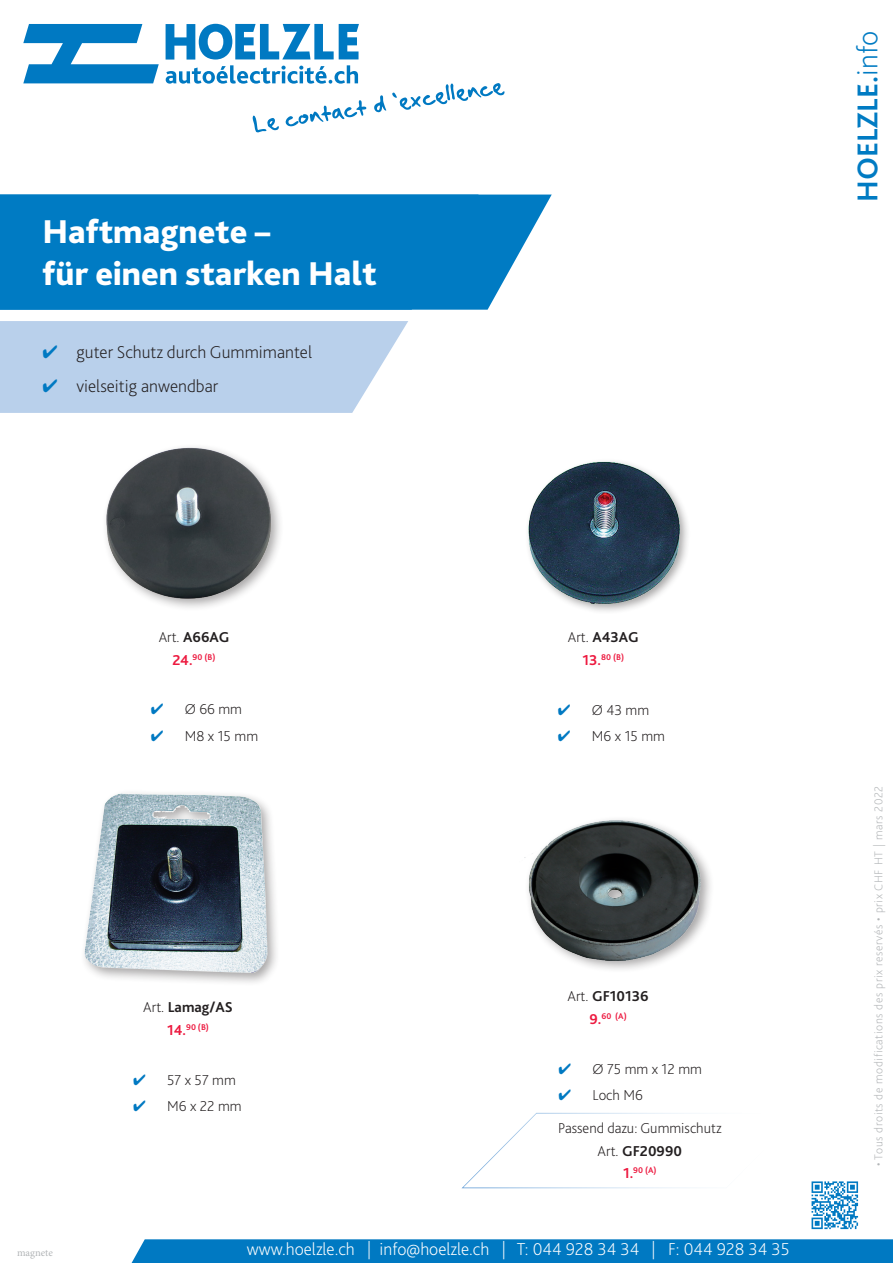
<style>
.page{position:relative;width:893px;height:1263px;background:#fff}
.page>*{position:absolute;margin:0;border:0;box-sizing:border-box;transform-origin:0 0}
.t1{font:800 34.5px/41.4px "Bliss 2";color:#fff}
.t2{font:700 30px "Bliss 2";color:#007bc3}
.t3{font:200 18px "Bliss 2";color:#fff}
.t4{font:200 18px "Bliss 2";color:#231f20}
.ArtikelNr{font:200 15px "Bliss 2";color:#231f20}
.ArtikelNr-2{font:700 15px "Bliss 2";color:#231f20}
.t5{font:200 12px "Bliss 2";letter-spacing:.05em;color:#b2b5b7}
.t6{font:10.5px "Minion Pro";letter-spacing:-.005em;color:#b2b5b7}
.ArtikelNr-3{font:700 8.7px "Bliss 2";color:#ed1a40}
.s1{color:#0079c2}
.s2{font-weight:200}
.s3{font-size:15px}
</style>
<div class="page">
<div style="left:132px;top:1239px;width:761px;height:24px;background:#0079c2"></div>
<svg style="left:252px;top:115px;width:27px;height:17px"></svg>
<svg style="left:286px;top:100px;width:80px;height:26px"></svg>
<svg style="left:374px;top:95px;width:12px;height:17px"></svg>
<svg style="left:392px;top:83px;width:112px;height:27px"></svg>
<svg style="left:23px;top:24px;width:336px;height:60px"></svg>
<svg style="left:479px;top:195px;width:73px;height:115px;fill:#007bc3"></svg>
<div style="left:0;top:321px;width:408px;height:92px;background:#b9d0eb"></div>
<div style="left:0;top:195px;width:479px;height:115px;background:#007bc3"></div>
<svg style="left:462px;top:1113px;width:228px;height:75px"></svg>
<svg style="left:811px;top:1181px;width:47px;height:48px"></svg>
<div style="left:524px;top:458px;width:166px;height:157px;background:#231f20;opacity:.4"></div>
<img style="left:524px;top:458px;width:161px;height:149px">
<div style="left:101px;top:444px;width:183px;height:168px;background:#231f20;opacity:.4"></div>
<img style="left:101px;top:447px;width:183px;height:152px">
<div style="left:81px;top:788px;width:200px;height:199px;background:#231f20;opacity:.4"></div>
<img style="left:81px;top:791px;width:191px;height:186px">
<img style="left:524px;top:819px;width:187px;height:151px">
<p class="t1" style="left:43px;top:210px;width:336px">Haftmagnete –<br>für einen starken Halt</p>
<p class="t4" style="left:43px;top:341px;width:271px"><span class="s1">✔</span> guter Schutz durch Gummimantel</p>
<p class="t4" style="left:43px;top:375px;width:177px"><span class="s1">✔</span> vielseitig anwendbar</p>
<h2 class="t2" style="left:849px;top:202px;width:173px;rotate:-90deg">HOELZLE.<span class="s2">info</span></h2>
<p class="ArtikelNr-2" style="left:159px;top:628px;width:72px"><span class="s2">Art.</span> A66AG</p>
<p class="ArtikelNr-3" style="left:173px;top:651px;width:44px"><span class="s3">24.</span>90 (B)</p>
<p class="ArtikelNr" style="left:151px;top:700px;width:93px"><span class="s1">✔</span> Ø 66 mm</p>
<p class="ArtikelNr" style="left:151px;top:726px;width:109px"><span class="s1">✔</span> M8 x 15 mm</p>
<p class="ArtikelNr-2" style="left:143px;top:998px;width:91px"><span class="s2">Art.</span> Lamag/AS</p>
<p class="ArtikelNr-3" style="left:167px;top:1022px;width:43px"><span class="s3">14.</span>90 (B)</p>
<p class="ArtikelNr" style="left:133px;top:1070px;width:104px"><span class="s1">✔</span> 57 x 57 mm</p>
<p class="ArtikelNr" style="left:133px;top:1097px;width:110px"><span class="s1">✔</span> M6 x 22 mm</p>
<p class="ArtikelNr-2" style="left:568px;top:628px;width:72px"><span class="s2">Art.</span> A43AG</p>
<p class="ArtikelNr-3" style="left:582px;top:651px;width:43px"><span class="s3">13.</span>80 (B)</p>
<p class="ArtikelNr" style="left:558px;top:700px;width:93px"><span class="s1">✔</span> Ø 43 mm</p>
<p class="ArtikelNr" style="left:558px;top:727px;width:109px"><span class="s1">✔</span> M6 x 15 mm</p>
<p class="ArtikelNr-2" style="left:567px;top:987px;width:83px"><span class="s2">Art.</span> GF10136</p>
<p class="ArtikelNr-3" style="left:589px;top:1010px;width:39px"><span class="s3">9.</span>60 (A)</p>
<p class="ArtikelNr" style="left:558px;top:1059px;width:145px"><span class="s1">✔</span> Ø 75 mm x 12 mm</p>
<p class="ArtikelNr" style="left:558px;top:1086px;width:86px"><span class="s1">✔</span> Loch M6</p>
<p class="ArtikelNr" style="left:558px;top:1119px;width:165px">Passend dazu: Gummischutz</p>
<p class="ArtikelNr-2" style="left:598px;top:1142px;width:86px"><span class="s2">Art.</span> GF20990</p>
<p class="ArtikelNr-3" style="left:623px;top:1165px;width:35px"><span class="s3">1.</span>90 (A)</p>
<p class="t6" style="left:17px;top:1245px;width:37px">magnete</p>
<p class="t3" style="left:247px;top:1238px;width:544px">www.hoelzle.ch | info@hoelzle.ch | T: 044 928 34 34 | F: 044 928 34 35</p>
<p class="t5" style="left:871px;top:1166px;width:382px;rotate:-90deg">• Tous droits de modifications des prix reservés • prix CHF HT | mars 2022</p>
</div>
